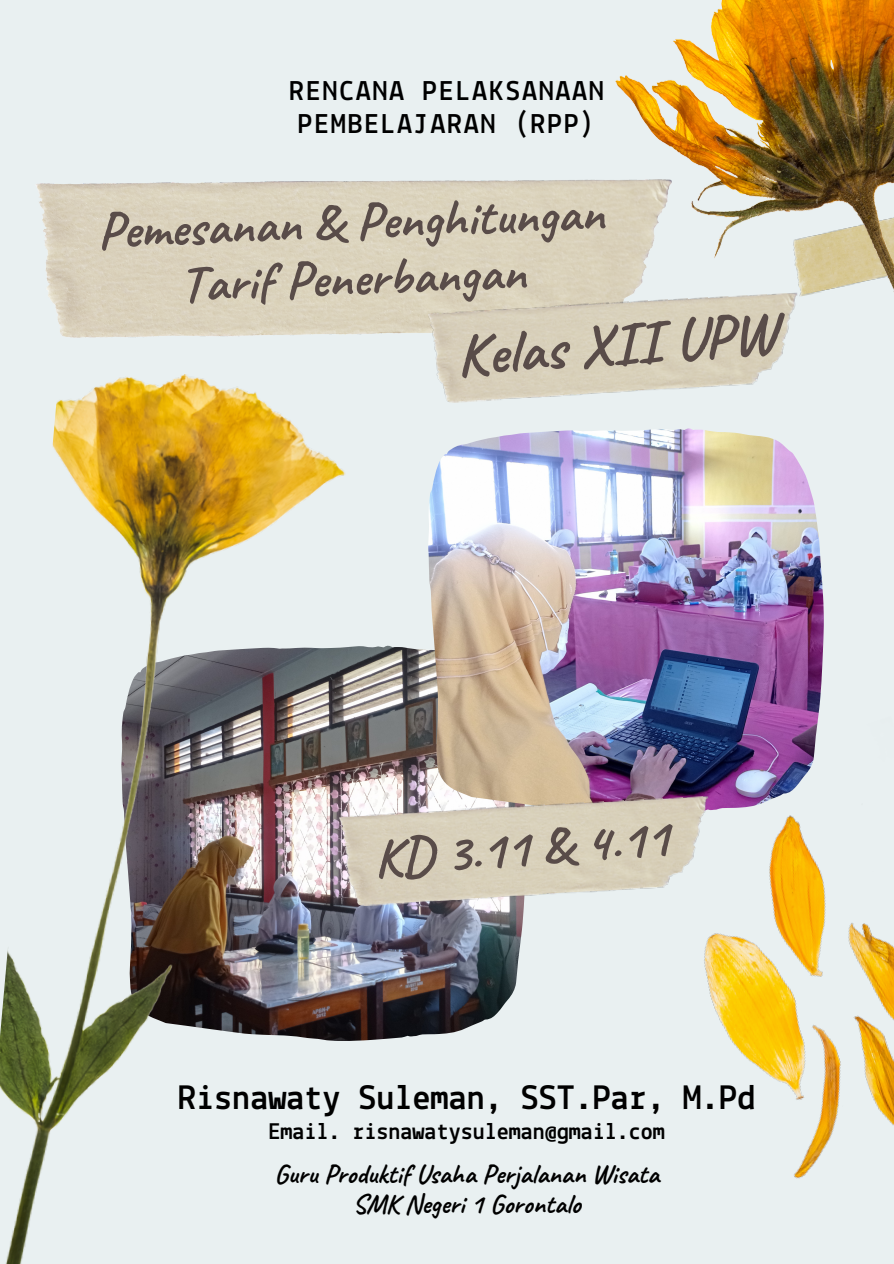
<style>
.page{position:relative;width:894px;height:1264px;background:#fff}
.page>*{position:absolute;margin:0;border:0;box-sizing:border-box;transform-origin:0 0}
.t1{font:700 60px "Caveat";color:#594c49}
.t2{font:700 54px "Caveat";color:#594c49}
.t3{font:700 52.5px "Caveat";color:#594c49}
.t4{font:700 36px "Lekton";color:#000}
.t5{font:700 28.8px/32.7px "Lekton";letter-spacing:.075em;color:#000}
.t6{font:700 27px "Caveat";color:#000}
.t7{font:700 24px "Lekton";color:#000}
</style>
<div class="page">
<div style="left:0;top:0;width:893px;height:1263px;background:#e9f0f1"></div>
<img style="left:36px;top:179px;width:579px;height:158px">
<img style="left:615px;top:0;width:278px;height:297px">
<img style="left:704px;top:815px;width:189px;height:364px">
<img style="left:428px;top:293px;width:373px;height:110px">
<img style="left:353px;top:645px;width:171px;height:395px">
<img style="left:0;top:374px;width:353px;height:889px">
<img style="left:428px;top:428px;width:395px;height:382px">
<img style="left:339px;top:796px;width:373px;height:111px">
<p class="t5" style="left:289px;top:77px;width:316px">RENCANA PELAKSANAAN<br>PEMBELAJARAN (RPP)</p>
<p class="t3" style="left:96px;top:197px;width:508px;rotate:-2deg">Pemesanan &amp; Penghitungan</p>
<p class="t3" style="left:178px;top:251px;width:347px;rotate:-2deg">Tarif Penerbangan</p>
<p class="t1" style="left:453px;top:317px;width:320px;rotate:-4deg">Kelas XII UPW</p>
<p class="t2" style="left:371px;top:824px;width:297px;rotate:-4deg">KD 3.11 &amp; 4.11</p>
<p class="t4" style="left:178px;top:1081px;width:578px">Risnawaty Suleman, SST.Par, M.Pd</p>
<p class="t7" style="left:268px;top:1121px;width:398px">Email. risnawatysuleman@gmail.com</p>
<p class="t6" style="left:274px;top:1157px;width:386px">Guru Produktif Usaha Perjalanan Wisata</p>
<p class="t6" style="left:352px;top:1186px;width:229px">SMK Negeri 1 Gorontalo</p>
</div>
